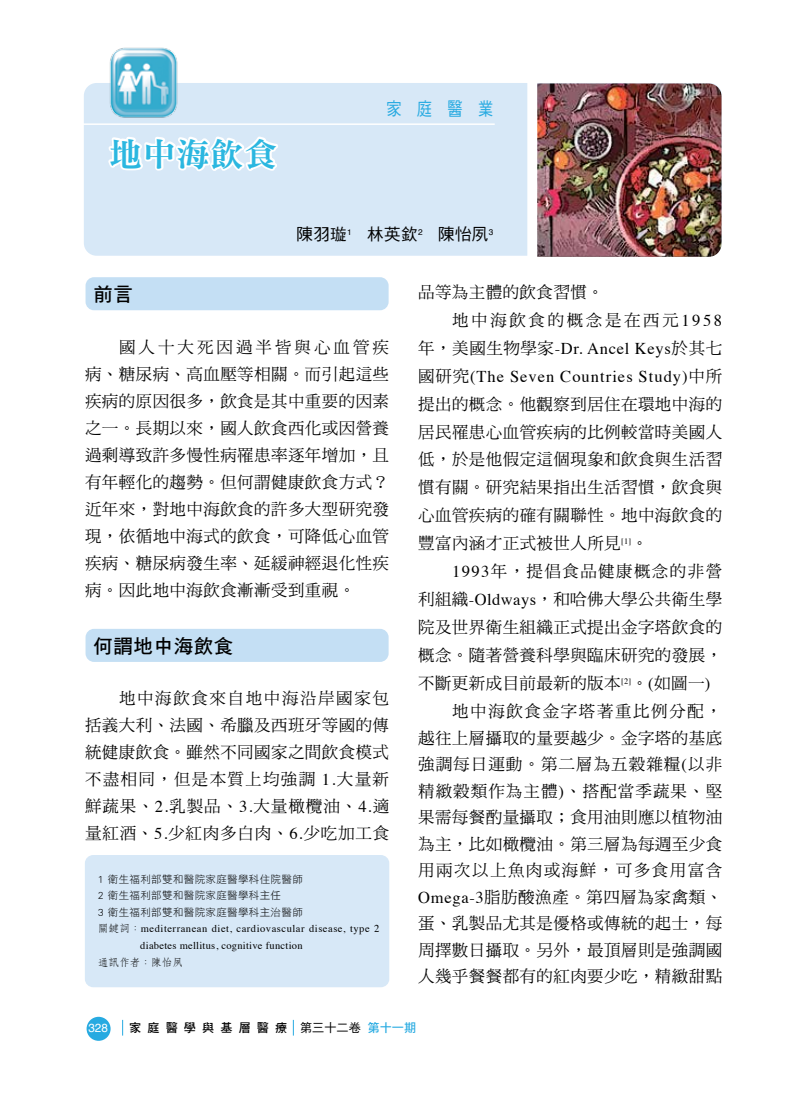
<style>
.page{position:relative;width:808px;height:1106px;background:#fff}
.page>*{position:absolute;margin:0;border:0;box-sizing:border-box;transform-origin:0 0}
.t1{font:33px "DF Ming Std W9";letter-spacing:.025em;color:#2bb7e0}
.t2{font:19.5px "DF Hei Std W7";letter-spacing:.03em;color:#000}
.t3{font:18px "DF Hei Std W5";color:#27aae1;scale:.85 1}
.t4{font:16.5px/27px "DF Ming Std W5";letter-spacing:.025em;color:#000;text-align:justify}
.t5{font:16.5px/27.9px "Times";letter-spacing:.065em;color:#000}
.t6{font:16.5px/27.9px "DF Ming Std W5";letter-spacing:.155em;color:#000}
.t7{font:16.5px "DF Ming Std W5";letter-spacing:.085em;color:#000}
.t8{font:16.5px "DF Ming Std W5";letter-spacing:.095em;color:#000}
.t9{font:16.5px "DF Hei Std W5";letter-spacing:.03em;color:#000}
.t10{font:12.15px "DF Hei Std W7";letter-spacing:.5em;color:#000}
.t11{font:11.7px "Helvetica";color:#fff}
.t12{font:10.5px/16.5px "Times";letter-spacing:.05em;color:#000}
.t13{font:10.5px/16.5px "DF Li Hei Std W3";letter-spacing:.035em;color:#000}
.t14{font:10.5px "DF Fang Song Std W4";letter-spacing:.015em;color:#000}
.s1{font-family:"Times"}
.s2{font-family:"DF Fang Song Std W4"}
.s3{font-family:"DF Ming Std W5"}
.s4{font-family:"DF Hei Std W5"}
.s5{color:#27aae1}
</style>
<div class="page">
<div style="left:84px;top:83px;width:638px;height:173px;background:#d7e8f7"></div>
<hr style="left:78px;top:123px;width:417px;height:2px;background:#fff">
<img style="left:106px;top:47px;width:75px;height:64px">
<div style="left:87px;top:1016px;width:24px;height:24px;background:#27aae1;border-radius:50%"></div>
<svg style="left:122px;top:1019px;width:1px;height:16px"></svg>
<svg style="left:293px;top:1019px;width:1px;height:16px"></svg>
<div style="left:85px;top:855px;width:304px;height:132px;background:#d7e8f7;border-radius:8px"></div>
<svg style="left:104px;top:111px;width:177px;height:63px"></svg>
<div style="left:86px;top:277px;width:303px;height:33px;background:#c4dff4;border-radius:9px"></div>
<div style="left:86px;top:629px;width:303px;height:33px;background:#c4dff4;border-radius:9px"></div>
<img style="left:537px;top:83px;width:184px;height:174px">
<h1 class="t1" style="left:109px;top:136px;width:170px">地中海飲食</h1>
<p class="t3" style="left:386px;top:99px;width:127px">家庭醫業</p>
<p class="t9" style="left:296px;top:225px;width:199px">陳羽璇<sup>1</sup> 林英欽<sup>2</sup> 陳怡夙<sup>3</sup></p>
<p class="t2" style="left:94px;top:284px;width:41px">前言</p>
<p class="t4" style="left:85px;top:333px;width:306px;text-indent:34px">國人十大死因過半皆與心血管疾病、糖尿病、高血壓等相關。而引起這些疾病的原因很多，飲食是其中重要的因素之一。長期以來，國人飲食西化或因營養過剩導致許多慢性病罹患率逐年增加，且有年輕化的趨勢。但何謂健康飲食方式？近年來，對地中海飲食的許多大型研究發現，依循地中海式的飲食，可降低心血管疾病、糖尿病發生率、延緩神經退化性疾病。因此地中海飲食漸漸受到重視。</p>
<p class="t2" style="left:94px;top:635px;width:141px">何謂地中海飲食</p>
<p class="t4" style="left:85px;top:684px;width:306px;text-indent:34px">地中海飲食來自地中海沿岸國家包括義大利、法國、希臘及西班牙等國的傳統健康飲食。雖然不同國家之間飲食模式不盡相同，但是本質上均強調 <span class="s1">1.</span>大量新鮮蔬果、<span class="s1">2.</span>乳製品、<span class="s1">3.</span>大量橄欖油、<span class="s1">4.</span>適量紅酒、<span class="s1">5.</span>少紅肉多白肉、<span class="s1">6.</span>少吃加工食</p>
<p class="t13" style="left:98px;top:870px;width:207px">1 衛生福利部雙和醫院家庭醫學科住院醫師<br>2 衛生福利部雙和醫院家庭醫學科主任<br>3 衛生福利部雙和醫院家庭醫學科主治醫師</p>
<p class="t12" style="left:140px;top:919px;width:241px;text-indent:-43px"><span class="s2">關鍵詞：</span>mediterranean diet, cardiovascular disease, type 2 diabetes mellitus, cognitive function</p>
<p class="t14" style="left:98px;top:956px;width:87px">通訊作者：陳怡夙</p>
<p class="t6" style="left:452px;top:277px;width:272px;text-indent:-34px">品等為主體的飲食習慣。<br>地中海飲食的概念是在西元<span class="s1">1958</span></p>
<p class="t5" style="left:418px;top:333px;width:306px"><span class="s3">年，美國生物學家</span>-Dr. Ancel Keys<span class="s3">於其七國研究</span>(The Seven Countries Study)<span class="s3">中所</span></p>
<p class="t4" style="left:418px;top:389px;width:306px;line-height:27.9px">提出的概念。他觀察到居住在環地中海的居民罹患心血管疾病的比例較當時美國人低，於是他假定這個現象和飲食與生活習慣有關。研究結果指出生活習慣，飲食與心血管疾病的確有關聯性。地中海飲食的豐富內涵才正式被世人所見<sup>[1]</sup>。</p>
<p class="t7" style="left:452px;top:562px;width:271px"><span class="s1">1993</span>年，提倡食品健康概念的非營</p>
<p class="t4" style="left:418px;top:585px;width:306px">利組織<span class="s1">-Oldways</span>，和哈佛大學公共衛生學</p>
<p class="t4" style="left:418px;top:613px;width:306px">院及世界衛生組織正式提出金字塔飲食的</p>
<p class="t4" style="left:418px;top:641px;width:306px">概念。隨著營養科學與臨床研究的發展，</p>
<p class="t4" style="left:418px;top:669px;width:294px">不斷更新成目前最新的版本<sup>[2]</sup>。<span class="s1">(</span>如圖一<span class="s1">)</span></p>
<p class="t8" style="left:452px;top:702px;width:271px">地中海飲食金字塔著重比例分配，</p>
<p class="t4" style="left:418px;top:724px;width:306px;line-height:26.4px">越往上層攝取的量要越少。金字塔的基底強調每日運動。第二層為五穀雜糧<span class="s1">(</span>以非精緻穀類作為主體<span class="s1">)</span>、搭配當季蔬果、堅果需每餐酌量攝取；食用油則應以植物油為主，比如橄欖油。第三層為每週至少食用兩次以上魚肉或海鮮，可多食用富含<span class="s1">Omega-3</span>脂肪酸漁產。第四層為家禽類、蛋、乳製品尤其是優格或傳統的起士，每周擇數日攝取。另外，最頂層則是強調國人幾乎餐餐都有的紅肉要少吃，精緻甜點</p>
<p class="t11" style="left:88px;top:1019px;width:21px">328</p>
<p class="t10" style="left:129px;top:1021px;width:288px">家庭醫學與基層醫療 <span class="s4">第三十二卷</span> <span class="s5">第十一期</span></p>
</div>
